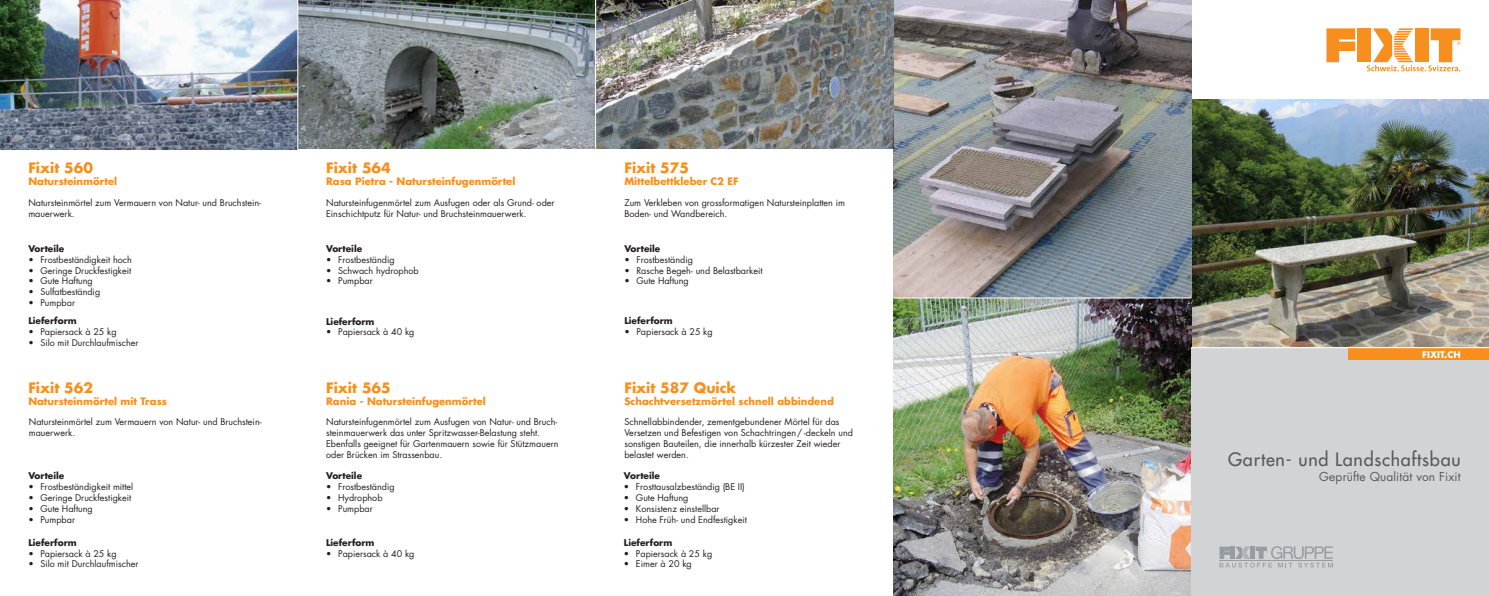
<style>
.page{position:relative;width:1489px;height:596px;background:#fff}
.page>*{position:absolute;margin:0;border:0;box-sizing:border-box;transform-origin:0 0}
.t1{font:500 18px "Futura Std";letter-spacing:.04em;color:#58595b}
.t2{font:700 14px "Futura Std";color:#f78f1e}
.t3{font:12px "Futura Std";letter-spacing:.01em;color:#58595b}
.t4{font:700 10px "Futura Std";color:#f78f1e}
.t5{font:9px/10.8px "Futura Std";color:#231f20}
.t6{font:700 9px "Futura Std";color:#231f20}
.t7{font:700 9px "Futura Std";letter-spacing:.01em;color:#fff}
</style>
<div class="page">
<img style="left:1191px;top:99px;width:297px;height:248px">
<img style="left:298px;top:0;width:595px;height:149px">
<img style="left:893px;top:0;width:298px;height:595px">
<img style="left:0;top:0;width:297px;height:149px">
<svg style="left:1326px;top:28px;width:28px;height:34px"></svg>
<div style="left:1357px;top:28px;width:13px;height:34px;background:#f78f1e"></div>
<svg style="left:1366px;top:28px;width:93px;height:43px"></svg>
<div style="left:1191px;top:347px;width:297px;height:248px;background:#d1d3d4"></div>
<svg style="left:1219px;top:546px;width:113px;height:21px"></svg>
<div style="left:1348px;top:348px;width:140px;height:11px;background:#f78f1e"></div>
<hr style="left:595px;top:0;width:1px;height:152px;background:#fff">
<hr style="left:1191px;top:347px;width:297px;height:1px;background:#fff">
<hr style="left:893px;top:297px;width:298px;height:1px;background:#fff">
<h2 class="t2" style="left:28px;top:159px;width:66px">Fixit 560</h2>
<p class="t4" style="left:28px;top:175px;width:90px">Natursteinmörtel</p>
<p class="t5" style="left:28px;top:197px;width:234px">Natursteinmörtel zum Vermauern von Natur- und Bruchstein&shy;mauerwerk.</p>
<p class="t6" style="left:28px;top:242px;width:38px">Vorteile</p>
<p class="t5" style="left:28px;top:254px;width:105px">• Frostbeständigkeit hoch</p>
<p class="t5" style="left:28px;top:265px;width:104px">• Geringe Druckfestigkeit</p>
<p class="t5" style="left:28px;top:275px;width:66px">• Gute Haftung</p>
<p class="t5" style="left:28px;top:286px;width:73px">• Sulfatbeständig</p>
<p class="t5" style="left:28px;top:297px;width:48px">• Pumpbar</p>
<p class="t6" style="left:28px;top:315px;width:50px">Lieferform</p>
<p class="t5" style="left:28px;top:326px;width:90px">• Papiersack à 25 kg</p>
<p class="t5" style="left:28px;top:337px;width:112px">• Silo mit Durchlaufmischer</p>
<h2 class="t2" style="left:28px;top:378px;width:66px">Fixit 562</h2>
<p class="t4" style="left:28px;top:394px;width:140px">Natursteinmörtel mit Trass</p>
<p class="t5" style="left:29px;top:416px;width:234px">Natursteinmörtel zum Vermauern von Natur- und Bruchstein&shy;mauerwerk.</p>
<p class="t6" style="left:28px;top:469px;width:38px">Vorteile</p>
<p class="t5" style="left:28px;top:481px;width:106px">• Frostbeständigkeit mittel</p>
<p class="t5" style="left:28px;top:492px;width:104px">• Geringe Druckfestigkeit</p>
<p class="t5" style="left:28px;top:503px;width:66px">• Gute Haftung</p>
<p class="t5" style="left:28px;top:513px;width:48px">• Pumpbar</p>
<p class="t6" style="left:28px;top:536px;width:50px">Lieferform</p>
<p class="t5" style="left:28px;top:547px;width:90px">• Papiersack à 25 kg</p>
<p class="t5" style="left:28px;top:558px;width:112px">• Silo mit Durchlaufmischer</p>
<h2 class="t2" style="left:326px;top:159px;width:66px">Fixit 564</h2>
<p class="t4" style="left:326px;top:175px;width:191px">Rasa Pietra - Natursteinfugenmörtel</p>
<p class="t5" style="left:326px;top:197px;width:230px">Natursteinfugenmörtel zum Ausfugen oder als Grund- oder<br>Einschichtputz für Natur- und Bruchsteinmauerwerk.</p>
<p class="t6" style="left:326px;top:242px;width:38px">Vorteile</p>
<p class="t5" style="left:326px;top:254px;width:70px">• Frostbeständig</p>
<p class="t5" style="left:326px;top:265px;width:94px">• Schwach hydrophob</p>
<p class="t5" style="left:326px;top:276px;width:48px">• Pumpbar</p>
<p class="t6" style="left:326px;top:315px;width:50px">Lieferform</p>
<p class="t5" style="left:326px;top:326px;width:90px">• Papiersack à 40 kg</p>
<h2 class="t2" style="left:326px;top:378px;width:66px">Fixit 565</h2>
<p class="t4" style="left:326px;top:394px;width:161px">Rania - Natursteinfugenmörtel</p>
<h2 class="t2" style="left:624px;top:159px;width:66px">Fixit 575</h2>
<p class="t4" style="left:624px;top:175px;width:115px">Mittelbettkleber C2 EF</p>
<p class="t5" style="left:624px;top:197px;width:222px">Zum Verkleben von grossformatigen Natursteinplatten im<br>Boden- und Wandbereich.</p>
<p class="t6" style="left:624px;top:242px;width:38px">Vorteile</p>
<p class="t5" style="left:624px;top:254px;width:70px">• Frostbeständig</p>
<p class="t5" style="left:624px;top:265px;width:140px">• Rasche Begeh- und Belastbarkeit</p>
<p class="t5" style="left:624px;top:276px;width:66px">• Gute Haftung</p>
<p class="t6" style="left:624px;top:315px;width:50px">Lieferform</p>
<p class="t5" style="left:624px;top:326px;width:90px">• Papiersack à 25 kg</p>
<h2 class="t2" style="left:624px;top:378px;width:113px">Fixit 587 Quick</h2>
<p class="t4" style="left:624px;top:394px;width:211px">Schachtversetzmörtel schnell abbindend</p>
<p class="t5" style="left:326px;top:416px;width:234px">Natursteinfugenmörtel zum Ausfugen von Natur- und Bruch&shy;steinmauerwerk das unter Spritzwasser-Belastung steht.<br>Ebenfalls geeignet für Gartenmauern sowie für Stützmauern oder Brücken im Strassenbau.</p>
<p class="t5" style="left:624px;top:416px;width:230px">Schnellabbindender, zementgebundener Mörtel für das Versetzen und Befestigen von Schachtringen/ -deckeln und sonstigen Bauteilen, die innerhalb kürzester Zeit wieder belastet werden.</p>
<p class="t6" style="left:326px;top:469px;width:38px">Vorteile</p>
<p class="t5" style="left:326px;top:481px;width:70px">• Frostbeständig</p>
<p class="t5" style="left:326px;top:492px;width:58px">• Hydrophob</p>
<p class="t5" style="left:326px;top:503px;width:48px">• Pumpbar</p>
<p class="t6" style="left:326px;top:536px;width:50px">Lieferform</p>
<p class="t5" style="left:326px;top:547px;width:90px">• Papiersack à 40 kg</p>
<p class="t6" style="left:624px;top:469px;width:38px">Vorteile</p>
<p class="t5" style="left:624px;top:481px;width:122px">• Frosttausalzbeständig (BE II)</p>
<p class="t5" style="left:624px;top:492px;width:66px">• Gute Haftung</p>
<p class="t5" style="left:624px;top:503px;width:97px">• Konsistenz einstellbar</p>
<p class="t5" style="left:624px;top:513px;width:124px">• Hohe Früh- und Endfestigkeit</p>
<p class="t6" style="left:624px;top:536px;width:50px">Lieferform</p>
<p class="t5" style="left:624px;top:547px;width:90px">• Papiersack à 25 kg</p>
<p class="t5" style="left:624px;top:558px;width:69px">• Eimer à 20 kg</p>
<p class="t7" style="left:1421px;top:348px;width:40px">FIXIT.CH</p>
<h1 class="t1" style="left:1228px;top:448px;width:234px">Garten- und Landschaftsbau</h1>
<h3 class="t3" style="left:1319px;top:468px;width:143px">Geprüfte Qualität von Fixit</h3>
</div>
